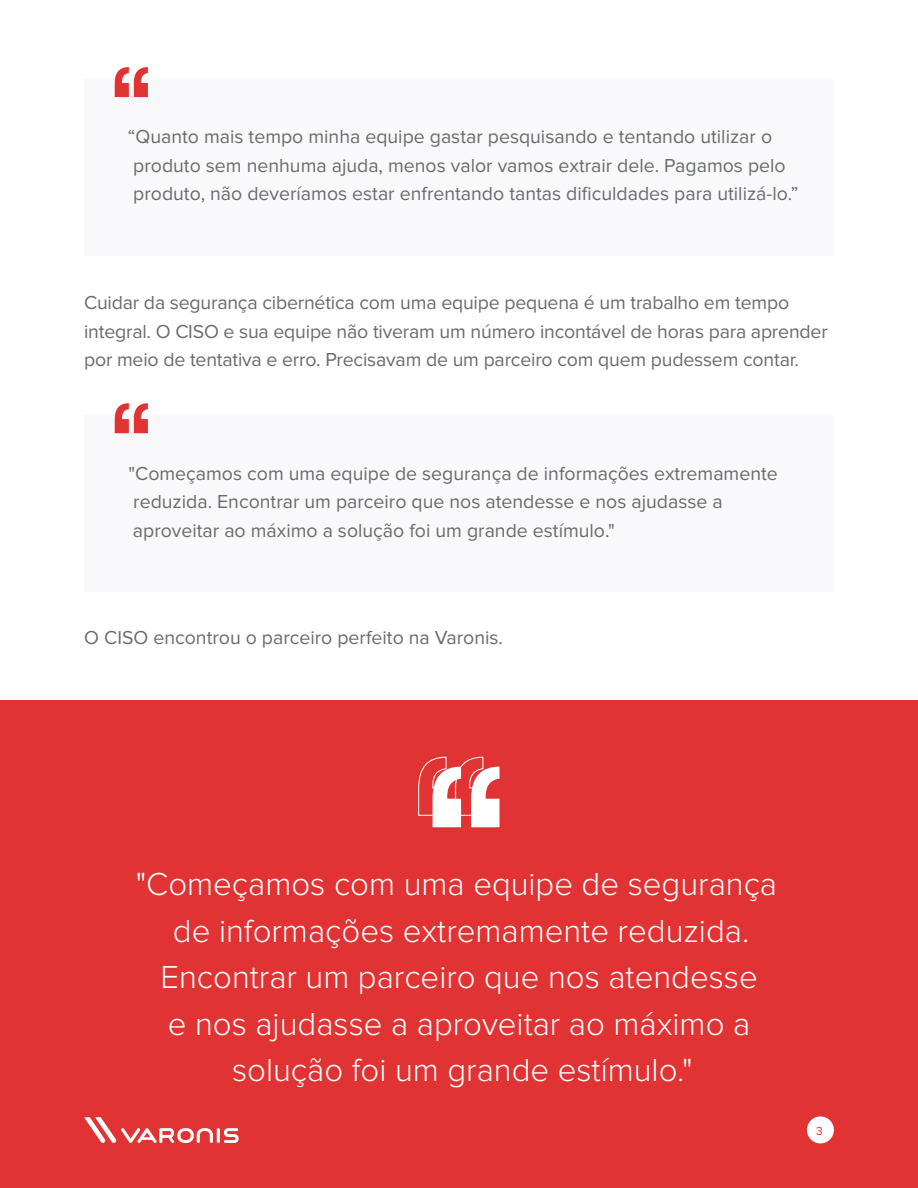
<style>
.page{position:relative;width:918px;height:1188px;background:#fff}
.page>*{position:absolute;margin:0;border:0;box-sizing:border-box;transform-origin:0 0}
.t1{font:300 33px/46.5px "Proxima Nova";color:#fff;text-align:center}
.t2{font:19.5px/28.5px "Proxima Nova";color:#686b6e}
.t3{font:12px "Proxima Nova";color:#e13334}
</style>
<div class="page">
<div style="left:84px;top:79px;width:750px;height:176px;background:#f9f9fc"></div>
<div style="left:84px;top:415px;width:750px;height:177px;background:#f9f9fc"></div>
<svg style="left:115px;top:67px;width:33px;height:30px"></svg>
<svg style="left:115px;top:403px;width:33px;height:30px"></svg>
<div style="left:0;top:701px;width:918px;height:487px;background:#e13334"></div>
<svg style="left:418px;top:757px;width:82px;height:70px"></svg>
<div style="left:807px;top:1116px;width:27px;height:27px;background:#fff;border-radius:50%"></div>
<hr style="left:217px;top:1128px;width:3px;height:15px;background:#fff;border-radius:2px">
<svg style="left:224px;top:1128px;width:15px;height:15px"></svg>
<svg style="left:84px;top:1117px;width:129px;height:26px"></svg>
<p class="t2" style="left:128px;top:123px;width:672px">“Quanto mais tempo minha equipe gastar pesquisando e tentando utilizar o produto sem nenhuma ajuda, menos valor vamos extrair dele. Pagamos pelo produto, não deveríamos estar enfrentando tantas dificuldades para utilizá-lo.”</p>
<p class="t2" style="left:84px;top:289px;width:745px">Cuidar da segurança cibernética com uma equipe pequena é um trabalho em tempo integral. O CISO e sua equipe não tiveram um número incontável de horas para aprender por meio de tentativa e erro. Precisavam de um parceiro com quem pudessem contar.</p>
<p class="t2" style="left:129px;top:459px;width:651px">"Começamos com uma equipe de segurança de informações extremamente reduzida. Encontrar um parceiro que nos atendesse e nos ajudasse a aproveitar ao máximo a solução foi um grande estímulo."</p>
<p class="t2" style="left:84px;top:623px;width:420px">O CISO encontrou o parceiro perfeito na Varonis.</p>
<h1 class="t1" style="left:136px;top:862px;width:643px">"Começamos com uma equipe de segurança de informações extremamente reduzida.<br>Encontrar um parceiro que nos atendesse<br>e nos ajudasse a aproveitar ao máximo a solução foi um grande estímulo."</h1>
<p class="t3" style="left:816px;top:1124px;width:8px">3</p>
</div>
